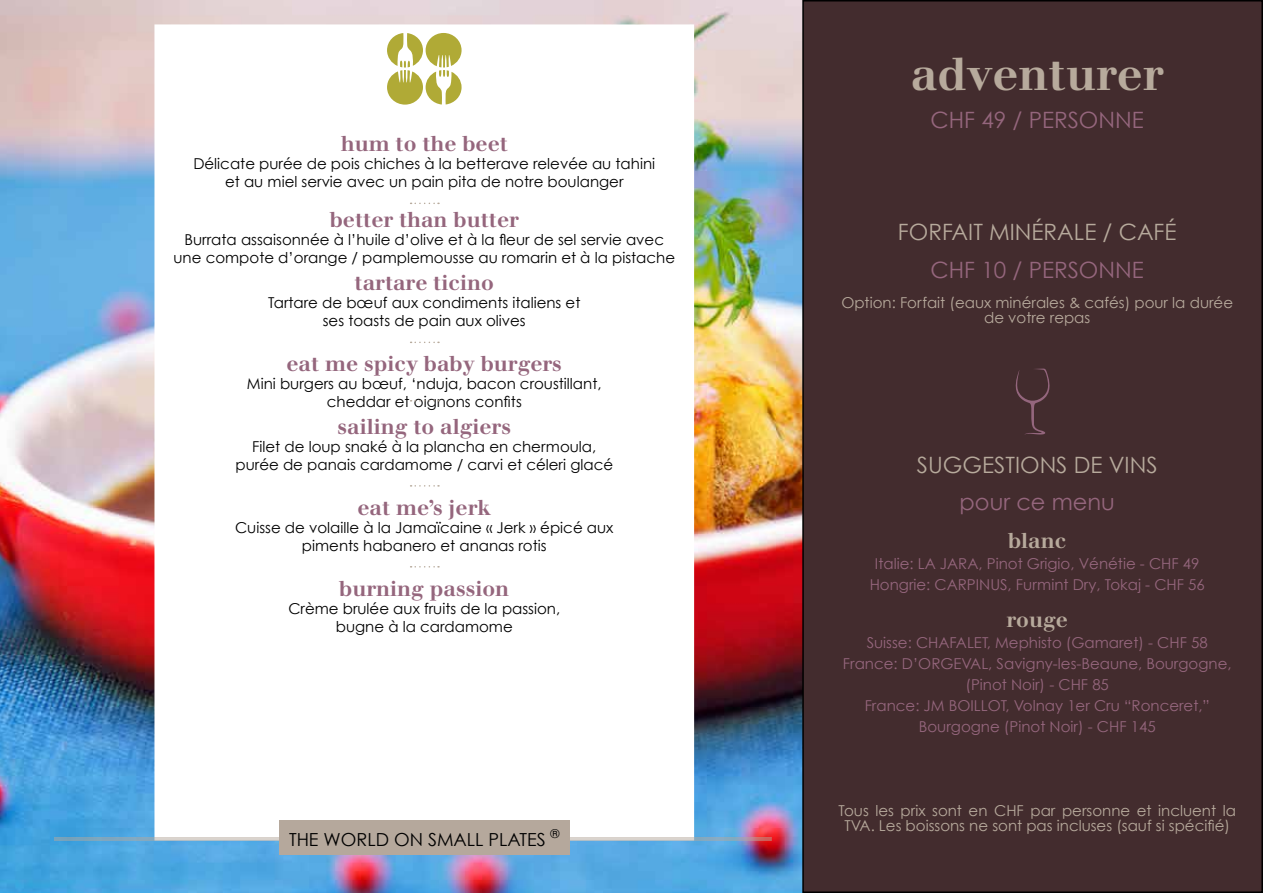
<style>
.page{position:relative;width:1263px;height:893px;background:#fff}
.page>*{position:absolute;margin:0;border:0;box-sizing:border-box;transform-origin:0 0}
.t1{font:700 45px "Justus";color:#b7aa9c}
.t2{font:22.5px "Century Gothic";color:#95667d}
.t3{font:22.5px "Century Gothic";color:#b7aa9c}
.t4{font:700 21px "Justus";color:#95667d}
.t5{font:700 21px "Justus";color:#b7aa9c}
.t6{font:18px "Century Gothic";color:#000}
.t7{font:15px/18px "Century Gothic";color:#000;text-align:center}
.t8{font:15px/21px "Century Gothic";color:#95667d;text-align:center}
.t9{font:15px/15px "Century Gothic";color:#b7aa9c;text-align:center}
</style>
<div class="page">
<img style="left:0;top:0;width:802px;height:893px">
<div style="left:803px;top:1px;width:459px;height:891px;background:#432c2e"></div>
<div style="left:155px;top:25px;width:538px;height:815px;background:#fff"></div>
<hr style="left:54px;top:837px;width:718px;height:1px;background:#b5a89c">
<hr style="left:54px;top:839px;width:718px;height:1px;background:#b5a89c">
<div style="left:279px;top:820px;width:290px;height:35px;background:#b5a89c"></div>
<svg style="left:1015px;top:369px;width:35px;height:66px"></svg>
<svg style="left:411px;top:203px;width:28px;height:1px"></svg>
<svg style="left:411px;top:400px;width:28px;height:2px"></svg>
<svg style="left:411px;top:566px;width:28px;height:1px"></svg>
<svg style="left:387px;top:33px;width:75px;height:72px"></svg>
<svg style="left:411px;top:342px;width:28px;height:1px"></svg>
<svg style="left:411px;top:485px;width:28px;height:2px"></svg>
<h3 class="t4" style="left:341px;top:131px;width:169px">hum to the beet</h3>
<p class="t7" style="left:193px;top:154px;width:463px">Délicate purée de pois chiches à la betterave relevée au tahini et au miel servie avec un pain pita de notre boulanger</p>
<h3 class="t4" style="left:330px;top:207px;width:191px">better than butter</h3>
<p class="t7" style="left:173px;top:231px;width:503px">Burrata assaisonnée à l’huile d’olive et à la fleur de sel servie avec une compote d’orange / pamplemousse au romarin et à la pistache</p>
<h3 class="t4" style="left:355px;top:270px;width:141px">tartare ticino</h3>
<p class="t7" style="left:268px;top:294px;width:314px">Tartare de bœuf aux condiments italiens et ses toasts de pain aux olives</p>
<h3 class="t4" style="left:287px;top:351px;width:277px">eat me spicy baby burgers</h3>
<p class="t7" style="left:247px;top:375px;width:356px">Mini burgers au bœuf, ‘nduja, bacon croustillant, cheddar et oignons confits</p>
<h3 class="t4" style="left:338px;top:414px;width:175px">sailing to algiers</h3>
<p class="t7" style="left:235px;top:438px;width:379px">Filet de loup snaké à la plancha en chermoula, purée de panais cardamome / carvi et céleri glacé</p>
<h3 class="t4" style="left:358px;top:495px;width:135px">eat me’s jerk</h3>
<p class="t7" style="left:235px;top:519px;width:380px">Cuisse de volaille à la Jamaïcaine « Jerk » épicé aux piments habanero et ananas rotis</p>
<h3 class="t4" style="left:339px;top:576px;width:171px">burning passion</h3>
<p class="t7" style="left:288px;top:600px;width:273px">Crème brulée aux fruits de la passion, bugne à la cardamome</p>
<p class="t6" style="left:289px;top:828px;width:272px">THE WORLD ON SMALL PLATES <sup>®</sup></p>
<h1 class="t1" style="left:911px;top:47px;width:254px">adventurer</h1>
<h2 class="t2" style="left:931px;top:106px;width:215px">CHF 49 / PERSONNE</h2>
<h2 class="t3" style="left:898px;top:218px;width:280px">FORFAIT MINÉRALE / CAFÉ</h2>
<h2 class="t2" style="left:931px;top:256px;width:215px">CHF 10 / PERSONNE</h2>
<p class="t9" style="left:841px;top:294px;width:393px">Option: Forfait (eaux minérales &amp; cafés) pour la durée de votre repas</p>
<h2 class="t3" style="left:917px;top:451px;width:242px">SUGGESTIONS DE VINS</h2>
<h2 class="t2" style="left:959px;top:488px;width:157px">pour ce menu</h2>
<h3 class="t5" style="left:1008px;top:527px;width:60px">blanc</h3>
<p class="t8" style="left:870px;top:552px;width:337px">Italie: LA JARA, Pinot Grigio, Vénétie - CHF 49<br>Hongrie: CARPINUS, Furmint Dry, Tokaj - CHF 56</p>
<h3 class="t5" style="left:1006px;top:607px;width:63px">rouge</h3>
<p class="t8" style="left:843px;top:632px;width:390px">Suisse: CHAFALET, Mephisto (Gamaret) - CHF 58<br>France: D’ORGEVAL, Savigny-les-Beaune, Bourgogne, (Pinot Noir) - CHF 85<br>France: JM BOILLOT, Volnay 1er Cru “Ronceret,” Bourgogne (Pinot Noir) - CHF 145</p>
<p class="t9" style="left:838px;top:802px;width:399px">Tous les prix sont en CHF par personne et incluent la<br>TVA. Les boissons ne sont pas incluses (sauf si spécifié)</p>
</div>
